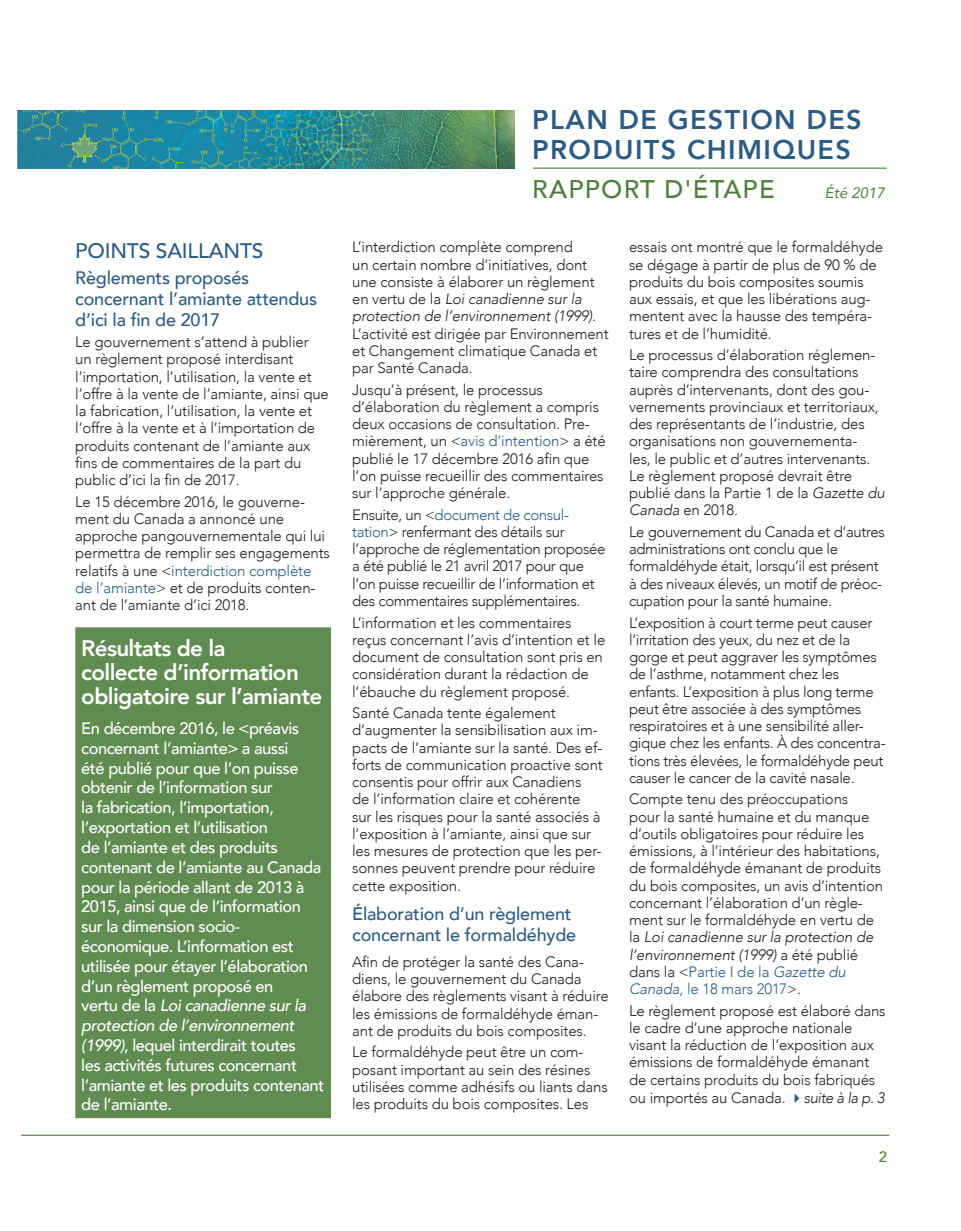
<style>
.page{position:relative;width:961px;height:1231px;background:#fff}
.page>*{position:absolute;margin:0;border:0;box-sizing:border-box;transform-origin:0 0}
.t1{font:800 27px/30.6px "Avenir";letter-spacing:.05em;color:#2c5c84}
.t2{font:500 25.5px "Avenir";letter-spacing:.05em;color:#4e7f3e}
.Header-White_in_box{font:800 22.5px/24px "Avenir";letter-spacing:-.03em;color:#fff}
.Header-1-fr{font:500 21px "Avenir";letter-spacing:-.01em;color:#2c5c84}
.Header-2-fr{font:500 18px/21px "Avenir";letter-spacing:-.01em;color:#2c5c84}
.Text-en{font:500 16.5px/19.8px "Avenir";letter-spacing:-.03em;color:#fff}
.Text-fr{font:300 15px/17.2px "Avenir";letter-spacing:-.01em;color:#231f20}
.t3{font:italic 15px "Avenir";color:#4e7f3e}
.t4{font:500 15px "Avenir";color:#4e7f3e}
.s1{color:#2c5c84}
.s2{font-style:italic}
.s3{font-style:italic;color:#2c5c84}
</style>
<div class="page">
<hr style="left:21px;top:1134px;width:868px;height:1px;background:#4e7f3e">
<hr style="left:533px;top:168px;width:353px;height:1px;background:#4e7f3e">
<img style="left:18px;top:110px;width:496px;height:58px">
<div style="left:75px;top:627px;width:256px;height:491px;background:#608c51"></div>
<p class="Header-1-fr" style="left:75px;top:233px;width:190px">POINTS SAILLANTS</p>
<p class="Header-2-fr" style="left:75px;top:266px;width:243px">Règlements proposés concernant l’amiante attendus d’ici la fin de 2017</p>
<p class="Text-fr" style="left:75px;top:333px;width:255px">Le gouvernement s’attend à publier un règlement proposé interdisant l’importation, l’utilisation, la vente et l’offre à la vente de l’amiante, ainsi que la fabrication, l’utilisation, la vente et l’offre à la vente et à l’importation de produits contenant de l’amiante aux fins de commentaires de la part du public d’ici la fin de 2017.</p>
<p class="Text-fr" style="left:75px;top:493px;width:256px">Le 15 décembre 2016, le gouverne&shy;ment du Canada a annoncé une approche pangouvernementale qui lui permettra de remplir ses engagements relatifs à une &lt;<span class="s1">interdiction complète de l’amiante</span>&gt; et de produits conten&shy;ant de l’amiante d’ici 2018.</p>
<p class="Header-White_in_box" style="left:81px;top:636px;width:242px">Résultats de la<br>collecte d’information obligatoire sur l’amiante</p>
<p class="Text-en" style="left:81px;top:717px;width:244px">En décembre 2016, le &lt;préavis concernant l’amiante&gt; a aussi<br>été publié pour que l’on puisse obtenir de l’information sur<br>la fabrication, l’importation, l’exportation et l’utilisation<br>de l’amiante et des produits contenant de l’amiante au Canada pour la période allant de 2013 à<br>2015, ainsi que de l’information sur la dimension socio&shy;économique. L’information est utilisée pour étayer l’élaboration d’un règlement proposé en<br>vertu de la <span class="s2">Loi canadienne sur la protection de l’environnement (1999)</span>, lequel interdirait toutes<br>les activités futures concernant l’amiante et les produits contenant de l’amiante.</p>
<p class="t1" style="left:532px;top:104px;width:331px">PLAN DE GESTION DES<br>PRODUITS CHIMIQUES</p>
<p class="t2" style="left:532px;top:167px;width:244px">RAPPORT D'ÉTAPE</p>
<p class="t3" style="left:825px;top:183px;width:62px">Été 2017</p>
<p class="Text-fr" style="left:352px;top:238px;width:258px">L’interdiction complète comprend<br>un certain nombre d’initiatives, dont une consiste à élaborer un règlement en vertu de la <span class="s2">Loi canadienne sur la protection de l’environnement (1999)</span>.<br>L’activité est dirigée par Environnement et Changement climatique Canada et par Santé Canada.</p>
<p class="Text-fr" style="left:352px;top:381px;width:255px">Jusqu’à présent, le processus d’élaboration du règlement a compris deux occasions de consultation. Pre&shy;mièrement, un &lt;<span class="s1">avis d’intention</span>&gt; a été publié le 17 décembre 2016 afin que l’on puisse recueillir des commentaires sur l’approche générale.</p>
<p class="Text-fr" style="left:352px;top:506px;width:255px">Ensuite, un &lt;<span class="s1">document de consul&shy;tation</span>&gt; renfermant des détails sur l’approche de réglementation proposée a été publié le 21 avril 2017 pour que l’on puisse recueillir de l’information et des commentaires supplémentaires.</p>
<p class="Text-fr" style="left:352px;top:613px;width:255px">L’information et les commentaires reçus concernant l’avis d’intention et le document de consultation sont pris en considération durant la rédaction de l’ébauche du règlement proposé.</p>
<p class="Text-fr" style="left:352px;top:704px;width:252px">Santé Canada tente également d’augmenter la sensibilisation aux im&shy;pacts de l’amiante sur la santé. Des ef&shy;forts de communication proactive sont consentis pour offrir aux Canadiens<br>de l’information claire et cohérente sur les risques pour la santé associés à l’exposition à l’amiante, ainsi que sur les mesures de protection que les per&shy;sonnes peuvent prendre pour réduire cette exposition.</p>
<p class="Header-2-fr" style="left:352px;top:902px;width:225px">Élaboration d’un règlement concernant le formaldéhyde</p>
<p class="Text-fr" style="left:352px;top:953px;width:258px">Afin de protéger la santé des Cana&shy;diens, le gouvernement du Canada élabore des règlements visant à réduire les émissions de formaldéhyde éman&shy;ant de produits du bois composites.</p>
<p class="Text-fr" style="left:352px;top:1043px;width:257px">Le formaldéhyde peut être un com&shy;posant important au sein des résines utilisées comme adhésifs ou liants dans les produits du bois composites. Les</p>
<p class="Text-fr" style="left:629px;top:238px;width:255px">essais ont montré que le formaldéhyde se dégage à partir de plus de 90 % de produits du bois composites soumis aux essais, et que les libérations aug&shy;mentent avec la hausse des tempéra&shy;tures et de l’humidité.</p>
<p class="Text-fr" style="left:629px;top:346px;width:257px">Le processus d’élaboration réglemen&shy;taire comprendra des consultations auprès d’intervenants, dont des gou&shy;vernements provinciaux et territoriaux, des représentants de l’industrie, des organisations non gouvernementa-<br>les, le public et d’autres intervenants.<br>Le règlement proposé devrait être publié dans la Partie 1 de la <span class="s2">Gazette du Canada</span> en 2018.</p>
<p class="Text-fr" style="left:629px;top:523px;width:257px">Le gouvernement du Canada et d’autres administrations ont conclu que le formaldéhyde était, lorsqu’il est présent à des niveaux élevés, un motif de préoc&shy;cupation pour la santé humaine.</p>
<p class="Text-fr" style="left:629px;top:613px;width:258px">L’exposition à court terme peut causer l’irritation des yeux, du nez et de la gorge et peut aggraver les symptômes de l’asthme, notamment chez les enfants. L’exposition à plus long terme peut être associée à des symptômes respiratoires et à une sensibilité aller&shy;gique chez les enfants. À des concentra&shy;tions très élevées, le formaldéhyde peut causer le cancer de la cavité nasale.</p>
<p class="Text-fr" style="left:629px;top:790px;width:255px">Compte tenu des préoccupations<br>pour la santé humaine et du manque d’outils obligatoires pour réduire les émissions, à l’intérieur des habitations, de formaldéhyde émanant de produits du bois composites, un avis d’intention concernant l’élaboration d’un règle&shy;ment sur le formaldéhyde en vertu de la <span class="s2">Loi canadienne sur la protection de l’environnement (1999)</span> a été publié dans la &lt;<span class="s1">Partie I de la</span> <span class="s3">Gazette du Canada</span><span class="s1">, le 18 mars 2017</span>&gt;.</p>
<p class="Text-fr" style="left:629px;top:1001px;width:258px">Le règlement proposé est élaboré dans le cadre d’une approche nationale visant la réduction de l’exposition aux émissions de formaldéhyde émanant de certains produits du bois fabriqués ou importés au Canada. <span class="s1">✔</span><span class="s2">suite à la p. 3</span></p>
<p class="t4" style="left:878px;top:1143px;width:10px">2</p>
</div>
